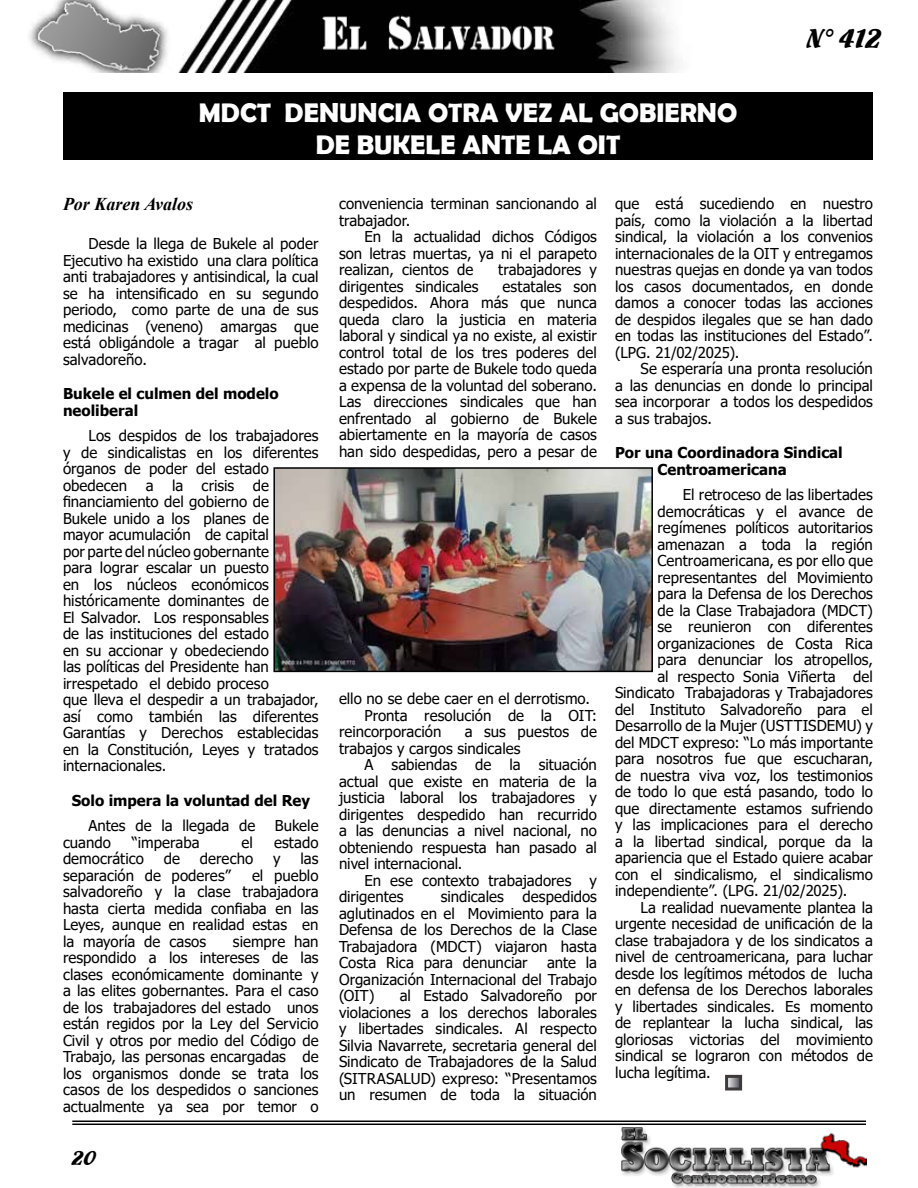
<style>
.page{position:relative;width:918px;height:1188px;background:#fff}
.page>*{position:absolute;margin:0;border:0;box-sizing:border-box;transform-origin:0 0}
.t1{font:28.5px "Flamenco D";color:#000}
.t2{font:700 27px/32.4px "Berlin Sans FB Demi";color:#fff;text-align:center}
.t3{font:21px "Flamenco D";color:#000}
.t4{font:italic 700 18px "Times New Roman";color:#000}
.t5{font:15px/16.5px "Tahoma";color:#000;text-align:justify}
.t6{font:700 15px/16.5px "Tahoma";color:#000}
</style>
<div class="page">
<hr style="left:72px;top:1121px;width:794px;height:1px;background:#000">
<hr style="left:72px;top:1124px;width:794px;height:1px;background:#000">
<img style="left:621px;top:1127px;width:245px;height:61px">
<img style="left:28px;top:0;width:651px;height:72px">
<svg style="left:729px;top:1079px;width:9px;height:7px"></svg>
<div style="left:725px;top:1075px;width:17px;height:15px;border:3px solid #3e3a3a"></div>
<div style="left:63px;top:92px;width:810px;height:67px;background:#000"></div>
<img style="left:276px;top:470px;width:374px;height:199px">
<div style="left:273px;top:467px;width:380px;height:205px;border:2px solid #000"></div>
<h2 class="t2" style="left:199px;top:96px;width:540px">MDCT DENUNCIA OTRA VEZ AL GOBIERNO<br>DE BUKELE ANTE LA OIT</h2>
<h1 class="t1" style="left:808px;top:21px;width:76px">N° 412</h1>
<p class="t4" style="left:63px;top:192px;width:132px">Por Karen Avalos</p>
<p class="t5" style="left:63px;top:236px;width:257px;text-indent:26px">Desde la llega de Bukele al poder Ejecutivo ha existido una clara política anti trabajadores y antisindical, la cual se ha intensificado en su segundo periodo, como parte de una de sus medicinas (veneno) amargas que está obligándole a tragar al pueblo salvadoreño.</p>
<p class="t6" style="left:63px;top:386px;width:217px">Bukele el culmen del modelo neoliberal</p>
<p class="t5" style="left:63px;top:428px;width:257px;text-align:left;text-indent:26px">Los despidos de los trabajadores y de sindicalistas en los diferentes órganos de poder del estado obedecen a la crisis de financiamiento del gobierno de<br>Bukele unido a los planes de<br>mayor acumulación de capital<br>por parte del núcleo gobernante<br>para lograr escalar un puesto<br>en los núcleos económicos históricamente dominantes de<br>El Salvador. Los responsables<br>de las instituciones del estado<br>en su accionar y obedeciendo<br>las políticas del Presidente han irrespetado el debido proceso<br>que lleva el despedir a un trabajador, así como también las diferentes<br>Garantías y Derechos establecidas en la Constitución, Leyes y tratados internacionales.</p>
<p class="t6" style="left:72px;top:793px;width:240px">Solo impera la voluntad del Rey</p>
<p class="t5" style="left:88px;top:818px;width:168px">Antes de la llegada de</p>
<p class="t5" style="left:275px;top:818px;width:45px">Bukele</p>
<p class="t5" style="left:63px;top:835px;width:49px">cuando</p>
<p class="t5" style="left:132px;top:835px;width:69px">“imperaba</p>
<p class="t5" style="left:242px;top:835px;width:13px">el</p>
<p class="t5" style="left:274px;top:835px;width:46px">estado</p>
<p class="t5" style="left:63px;top:851px;width:82px">democrático</p>
<p class="t5" style="left:164px;top:851px;width:18px">de</p>
<p class="t5" style="left:200px;top:851px;width:55px">derecho</p>
<p class="t5" style="left:273px;top:851px;width:9px">y</p>
<p class="t5" style="left:301px;top:851px;width:19px">las</p>
<p class="t5" style="left:63px;top:868px;width:169px">separación de poderes”</p>
<p class="t5" style="left:63px;top:868px;width:257px;text-indent:189px">el pueblo salvadoreño y la clase trabajadora hasta cierta medida confiaba en las Leyes, aunque en realidad estas en la mayoría de casos</p>
<p class="t5" style="left:63px;top:934px;width:257px;text-indent:170px">siempre han respondido a los intereses de las clases económicamente dominante y a las elites gobernantes. Para el caso de los trabajadores del estado unos están regidos por la Ley del Servicio Civil y otros por medio del Código de Trabajo, las personas encargadas de los organismos donde se trata los casos de los despedidos o sanciones actualmente ya sea por temor o</p>
<h3 class="t3" style="left:72px;top:1146px;width:25px">20</h3>
<p class="t5" style="left:339px;top:197px;width:260px">conveniencia terminan sancionando al trabajador.</p>
<p class="t5" style="left:339px;top:230px;width:260px;text-indent:26px">En la actualidad dichos Códigos son letras muertas, ya ni el parapeto realizan, cientos de</p>
<p class="t5" style="left:498px;top:263px;width:100px">trabajadores y</p>
<p class="t5" style="left:339px;top:279px;width:260px;text-indent:164px">estatales son despedidos. Ahora más que nunca queda claro la justicia en materia laboral y sindical ya no existe, al existir control total de los tres poderes del estado por parte de Bukele todo queda a expensa de la voluntad del soberano.<br>Las direcciones sindicales que han enfrentado al gobierno de Bukele abiertamente en la mayoría de casos han sido despedidas, pero a pesar de</p>
<p class="t5" style="left:339px;top:279px;width:141px">dirigentes sindicales</p>
<p class="t5" style="left:339px;top:692px;width:253px">ello no se debe caer en el derrotismo.</p>
<p class="t5" style="left:364px;top:708px;width:234px">Pronta resolución de la OIT:</p>
<p class="t5" style="left:339px;top:725px;width:104px">reincorporación</p>
<p class="t5" style="left:339px;top:725px;width:259px;text-indent:126px">a sus puestos de trabajos y cargos sindicales</p>
<p class="t5" style="left:339px;top:758px;width:260px;text-indent:26px">A sabiendas de la situación actual que existe en materia de la justicia laboral los trabajadores y dirigentes despedido han recurrido a las denuncias a nivel nacional, no obteniendo respuesta han pasado al nivel internacional.</p>
<p class="t5" style="left:339px;top:873px;width:260px;text-indent:26px">En ese contexto trabajadores y dirigentes</p>
<p class="t5" style="left:339px;top:890px;width:260px;text-indent:102px">sindicales despedidos aglutinados en el Movimiento para la Defensa de los Derechos de la Clase Trabajadora (MDCT) viajaron hasta Costa Rica para denunciar</p>
<p class="t5" style="left:339px;top:956px;width:260px;text-indent:208px">ante la Organización Internacional del Trabajo (OIT)</p>
<p class="t5" style="left:339px;top:989px;width:260px;text-indent:61px">al Estado Salvadoreño por violaciones a los derechos laborales y libertades sindicales. Al respecto Silvia Navarrete, secretaria general del Sindicato de Trabajadores de la Salud (SITRASALUD) expreso: “Presentamos un resumen de toda la situación</p>
<p class="t5" style="left:615px;top:197px;width:260px">que está sucediendo en nuestro país, como la violación a la libertad sindical, la violación a los convenios internacionales de la OIT y entregamos nuestras quejas en donde ya van todos los casos documentados, en donde damos a conocer todas las acciones de despidos ilegales que se han dado en todas las instituciones del Estado”. (LPG. 21/02/2025).</p>
<p class="t5" style="left:615px;top:362px;width:260px;text-indent:26px">Se esperaría una pronta resolución a las denuncias en donde lo principal sea incorporar a todos los despedidos a sus trabajos.</p>
<p class="t6" style="left:657px;top:445px;width:187px;text-indent:-42px">Por una Coordinadora Sindical<br>Centroamericana</p>
<p class="t5" style="left:683px;top:488px;width:192px">El retroceso de las libertades</p>
<p class="t5" style="left:657px;top:504px;width:217px">democráticas y el avance de</p>
<p class="t5" style="left:657px;top:521px;width:217px">regímenes políticos autoritarios</p>
<p class="t5" style="left:657px;top:537px;width:217px">amenazan a toda la región</p>
<p class="t5" style="left:657px;top:554px;width:217px">Centroamericana, es por ello que</p>
<p class="t5" style="left:657px;top:570px;width:217px">representantes del Movimiento</p>
<p class="t5" style="left:657px;top:587px;width:217px">para la Defensa de los Derechos</p>
<p class="t5" style="left:657px;top:603px;width:217px">de la Clase Trabajadora (MDCT)</p>
<p class="t5" style="left:657px;top:620px;width:217px">se reunieron con diferentes</p>
<p class="t5" style="left:657px;top:636px;width:217px">organizaciones de Costa Rica</p>
<p class="t5" style="left:657px;top:653px;width:217px">para denunciar los atropellos,</p>
<p class="t5" style="left:657px;top:669px;width:217px">al respecto Sonia Viñerta del</p>
<p class="t5" style="left:615px;top:686px;width:259px">Sindicato Trabajadoras y Trabajadores</p>
<p class="t5" style="left:615px;top:702px;width:260px">del Instituto Salvadoreño para el</p>
<p class="t5" style="left:615px;top:719px;width:259px">Desarrollo de la Mujer (USTTISDEMU) y</p>
<p class="t5" style="left:615px;top:735px;width:259px">del MDCT expreso: “Lo más importante</p>
<p class="t5" style="left:615px;top:752px;width:260px">para nosotros fue que escucharan,</p>
<p class="t5" style="left:615px;top:768px;width:260px">de nuestra viva voz, los testimonios</p>
<p class="t5" style="left:615px;top:785px;width:259px">de todo lo que está pasando, todo lo</p>
<p class="t5" style="left:615px;top:801px;width:260px">que directamente estamos sufriendo</p>
<p class="t5" style="left:615px;top:818px;width:259px">y las implicaciones para el derecho</p>
<p class="t5" style="left:615px;top:834px;width:260px">a la libertad sindical, porque da la</p>
<p class="t5" style="left:615px;top:851px;width:260px">apariencia que el Estado quiere acabar</p>
<p class="t5" style="left:615px;top:867px;width:259px">con el sindicalismo, el sindicalismo</p>
<p class="t5" style="left:615px;top:884px;width:234px">independiente”. (LPG. 21/02/2025).</p>
<p class="t5" style="left:640px;top:900px;width:234px">La realidad nuevamente plantea la</p>
<p class="t5" style="left:615px;top:917px;width:259px">urgente necesidad de unificación de la</p>
<p class="t5" style="left:615px;top:933px;width:260px">clase trabajadora y de los sindicatos a</p>
<p class="t5" style="left:615px;top:950px;width:259px">nivel de centroamericana, para luchar</p>
<p class="t5" style="left:615px;top:966px;width:260px">desde los legítimos métodos de lucha</p>
<p class="t5" style="left:615px;top:983px;width:259px">en defensa de los Derechos laborales</p>
<p class="t5" style="left:615px;top:999px;width:260px">y libertades sindicales. Es momento</p>
<p class="t5" style="left:615px;top:1016px;width:259px">de replantear la lucha sindical, las</p>
<p class="t5" style="left:615px;top:1032px;width:260px">gloriosas victorias del movimiento</p>
<p class="t5" style="left:615px;top:1049px;width:259px">sindical se lograron con métodos de</p>
<p class="t5" style="left:615px;top:1065px;width:97px">lucha legítima.</p>
</div>
